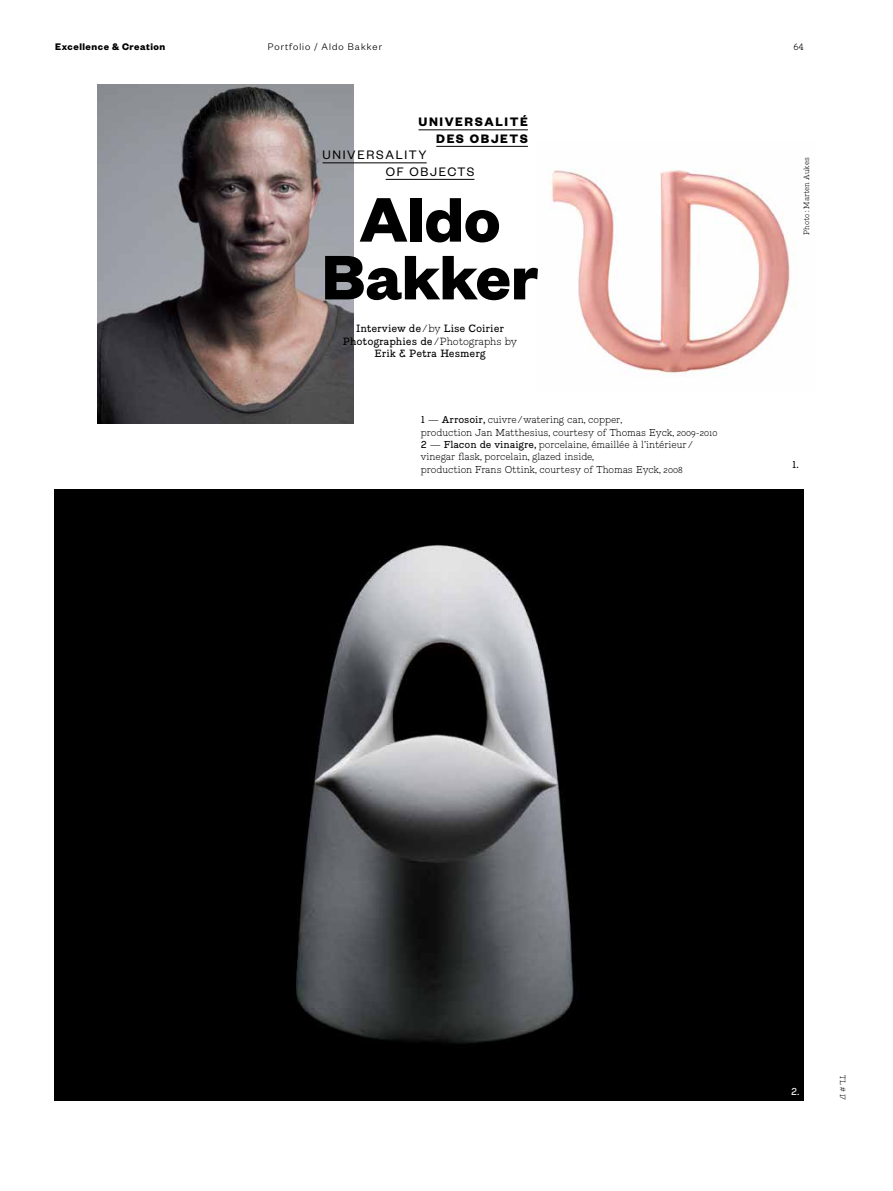
<style>
.page{position:relative;width:893px;height:1191px;background:#fff}
.page>*{position:absolute;margin:0;border:0;box-sizing:border-box;transform-origin:0 0}
.t1{font:700 69px/57.8px "Founders Grotesk";color:#000;text-align:center}
.t2{font:700 13.5px/16.5px "Founders Grotesk";letter-spacing:.12em;color:#000;text-align:right}
.t3{font:13.5px/16.5px "Founders Grotesk";letter-spacing:.125em;color:#000}
.t4{font:300 10.5px "Founders Grotesk";letter-spacing:.1em;color:#000}
.t5{font:700 10.5px "Founders Grotesk";letter-spacing:.05em;color:#000}
.t6{font:10.2px/12.3px "Piek";color:#000;text-align:center}
.t7{font:300 9.75px/12.3px "Piek";color:#000}
.t8{font:9.75px "Piek";color:#fff}
.t9{font:9.75px "Piek";color:#000}
.t10{font:300 9px "Piek";color:#000}
.t11{font:300 7.5px "Piek";color:#000}
.s1{font-weight:300}
.s2{font-weight:400}
</style>
<div class="page">
<img style="left:549px;top:169px;width:242px;height:207px">
<img style="left:98px;top:84px;width:256px;height:339px">
<img style="left:55px;top:489px;width:749px;height:611px">
<hr style="left:418px;top:130px;width:110px;height:1px;background:#000">
<hr style="left:436px;top:146px;width:92px;height:1px;background:#000">
<hr style="left:322px;top:163px;width:105px;height:1px;background:#000">
<hr style="left:386px;top:179px;width:88px;height:1px;background:#000">
<p class="t5" style="left:55px;top:40px;width:112px">Excellence &amp; Creation</p>
<p class="t4" style="left:268px;top:40px;width:116px">Portfolio / Aldo Bakker</p>
<p class="t10" style="left:793px;top:41px;width:12px">64</p>
<h2 class="t2" style="left:418px;top:113px;width:111px">Universalité des objets</h2>
<h2 class="t3" style="left:386px;top:146px;width:90px;text-indent:-63px">UNIVERSALITY<br>OF OBJECTS</h2>
<h1 class="t1" style="left:322px;top:187px;width:218px">Aldo<br>Bakker</h1>
<p class="t6" style="left:343px;top:323px;width:176px">Interview de<span class="s1">/by</span> Lise Coirier<br>Photographies de<span class="s1">/Photographs by<br></span>Erik &amp; Petra Hesmerg</p>
<p class="t7" style="left:421px;top:414px;width:298px"><span class="s2">1</span> — <span class="s2">Arrosoir,</span> cuivre/watering can, copper,<br>production Jan Matthesius, courtesy of Thomas Eyck, 2009-2010<br><span class="s2">2</span> — <span class="s2">Flacon de vinaigre,</span> porcelaine, émaillée à l’intérieur / vinegar flask, porcelain, glazed inside,<br>production Frans Ottink, courtesy of Thomas Eyck, 2008</p>
<p class="t11" style="left:802px;top:235px;width:79px;rotate:-90deg">Photo: Marten Aukes</p>
<p class="t9" style="left:792px;top:458px;width:8px">1.</p>
<p class="t8" style="left:791px;top:1086px;width:10px">2.</p>
<p class="t11" style="left:847px;top:1075px;width:26px;rotate:90deg">TL # 17</p>
</div>
